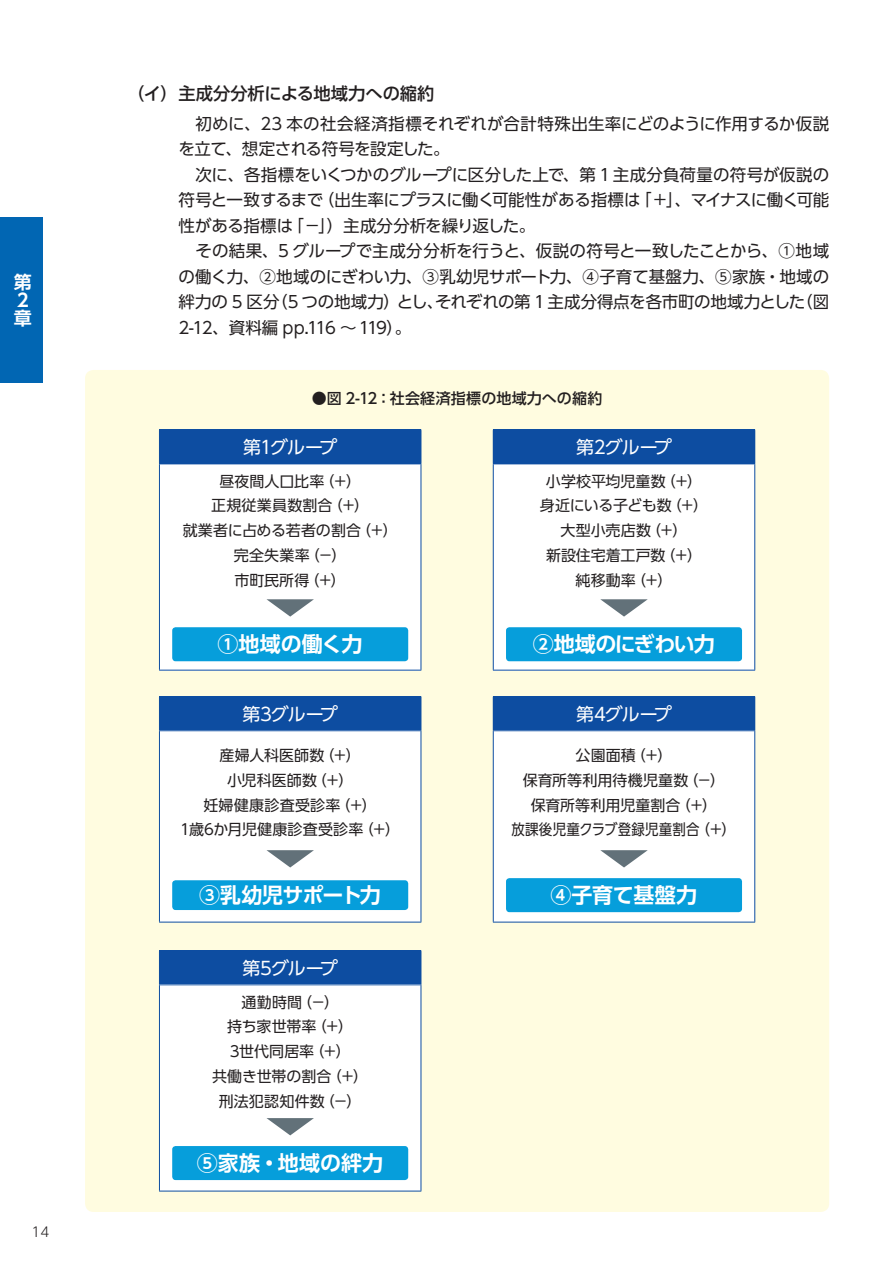
<style>
.page{position:relative;width:893px;height:1263px;background:#fff}
.page>*{position:absolute;margin:0;border:0;box-sizing:border-box;transform-origin:0 0}
.t1{font:21px "UD Shin Go Pr 6 N De Bold 83 pv RKSJ H";letter-spacing:-.01em;color:#fff}
.t2{font:21px "UD Shin Go Pr 6 N De Bold 83 pv RKSJ H";letter-spacing:-.04em;color:#fff}
.t3{font:21px "UD Shin Go Pr 6 N De Bold 83 pv RKSJ H";letter-spacing:-.035em;color:#fff}
.t4{font:18px "UD Shin Go Pr 6 N Regular 90 pv RKSJ H";letter-spacing:-.055em;color:#fff}
.t5{font:18px/18px "UD Shin Go Pr 6 N De Bold 83 pv RKSJ H";color:#fff}
.t6{font:17.25px "UD Shin Go Pr 6 N Medium 90 pv RKSJ H";color:#231f20}
.t7{font:16.5px/25.5px "UD Shin Go Pr 6 N Regular 90 pv RKSJ H";letter-spacing:-.01em;color:#231f20}
.t8{font:15px/24.8px "UD Shin Go Pr 6 N Regular 90 pv RKSJ H";letter-spacing:.005em;color:#231f20;text-align:center}
.t9{font:15px "UD Shin Go Pr 6 N Medium 90 pv RKSJ H";letter-spacing:.015em;color:#231f20}
.t10{font:13.5px "UD Shin Go Pr 6 N Light 90 pv RKSJ H";color:#231f20}
</style>
<div class="page">
<div style="left:0;top:217px;width:43px;height:166px;background:#0166b3"></div>
<div style="left:85px;top:370px;width:744px;height:842px;background:#fffce0;border-radius:9px"></div>
<div style="left:159px;top:951px;width:262px;height:34px;background:#0d4da1"></div>
<div style="left:159px;top:985px;width:262px;height:206px;background:#fff"></div>
<hr style="left:159px;top:950px;width:262px;height:1px;background:#0d4da1">
<hr style="left:421px;top:951px;width:1px;height:33px;background:#0d4da1">
<hr style="left:159px;top:985px;width:1px;height:206px;background:#0d4da1">
<hr style="left:421px;top:985px;width:1px;height:206px;background:#0d4da1">
<hr style="left:159px;top:1191px;width:262px;height:1px;background:#0d4da1">
<svg style="left:266px;top:1118px;width:48px;height:17px"></svg>
<div style="left:172px;top:1146px;width:236px;height:34px;background:#069edb;border-radius:3px"></div>
<div style="left:159px;top:697px;width:262px;height:34px;background:#0d4da1"></div>
<div style="left:159px;top:731px;width:262px;height:191px;background:#fff"></div>
<hr style="left:159px;top:696px;width:262px;height:1px;background:#0d4da1">
<hr style="left:421px;top:697px;width:1px;height:33px;background:#0d4da1">
<hr style="left:159px;top:731px;width:1px;height:191px;background:#0d4da1">
<hr style="left:421px;top:731px;width:1px;height:191px;background:#0d4da1">
<hr style="left:159px;top:922px;width:262px;height:1px;background:#0d4da1">
<svg style="left:266px;top:850px;width:48px;height:17px"></svg>
<div style="left:172px;top:880px;width:236px;height:30px;background:#069edb;border-radius:3px"></div>
<div style="left:493px;top:430px;width:262px;height:34px;background:#0d4da1"></div>
<div style="left:493px;top:464px;width:262px;height:206px;background:#fff"></div>
<hr style="left:493px;top:429px;width:262px;height:1px;background:#0d4da1">
<hr style="left:493px;top:464px;width:1px;height:206px;background:#0d4da1">
<hr style="left:754px;top:464px;width:1px;height:206px;background:#0d4da1">
<hr style="left:493px;top:670px;width:262px;height:1px;background:#0d4da1">
<svg style="left:600px;top:599px;width:48px;height:18px"></svg>
<div style="left:506px;top:627px;width:236px;height:34px;background:#069edb;border-radius:3px"></div>
<div style="left:493px;top:697px;width:262px;height:34px;background:#0d4da1"></div>
<div style="left:493px;top:731px;width:262px;height:191px;background:#fff"></div>
<hr style="left:493px;top:696px;width:262px;height:1px;background:#0d4da1">
<hr style="left:493px;top:731px;width:1px;height:191px;background:#0d4da1">
<hr style="left:754px;top:731px;width:1px;height:191px;background:#0d4da1">
<hr style="left:493px;top:922px;width:262px;height:1px;background:#0d4da1">
<svg style="left:600px;top:850px;width:48px;height:17px"></svg>
<div style="left:506px;top:878px;width:236px;height:34px;background:#069edb;border-radius:3px"></div>
<div style="left:159px;top:430px;width:262px;height:34px;background:#0d4da1"></div>
<div style="left:159px;top:464px;width:262px;height:206px;background:#fff"></div>
<hr style="left:159px;top:429px;width:262px;height:1px;background:#0d4da1">
<hr style="left:421px;top:430px;width:1px;height:33px;background:#0d4da1">
<hr style="left:159px;top:464px;width:1px;height:206px;background:#0d4da1">
<hr style="left:421px;top:464px;width:1px;height:206px;background:#0d4da1">
<hr style="left:159px;top:670px;width:262px;height:1px;background:#0d4da1">
<svg style="left:266px;top:599px;width:48px;height:18px"></svg>
<div style="left:172px;top:627px;width:236px;height:34px;background:#069edb;border-radius:3px"></div>
<p class="t5" style="left:14px;top:275px;width:19px">第<br>２章</p>
<p class="t10" style="left:31px;top:1226px;width:19px">14</p>
<p class="t6" style="left:127px;top:87px;width:309px">（イ）主成分分析による地域力への縮約</p>
<p class="t7" style="left:179px;top:113px;width:652px">　初めに、23 本の社会経済指標それぞれが合計特殊出生率にどのように作用するか仮説を立て、想定される符号を設定した。<br>　次に、各指標をいくつかのグループに区分した上で、第 1主成分負荷量の符号が仮説の符号と一致するまで（出生率にプラスに働く可能性がある指標は「＋」、マイナスに働く可能性がある指標は「－」）主成分分析を繰り返した。<br>　その結果、5 グループで主成分分析を行うと、仮説の符号と一致したことから、①地域の働く力、②地域のにぎわい力、③乳幼児サポート力、④子育て基盤力、⑤家族・地域の絆力の 5 区分（5 つの地域力）とし、それぞれの第 1 主成分得点を各市町の地域力とした（図2-12、資料編 pp.116 ～ 119）。</p>
<p class="t9" style="left:312px;top:393px;width:292px">●図 2-12：社会経済指標の地域力への縮約</p>
<p class="t4" style="left:243px;top:440px;width:95px">第1グループ</p>
<p class="t8" style="left:183px;top:471px;width:217px">昼夜間人口比率（＋）<br>正規従業員数割合（＋）<br>就業者に占める若者の割合（＋）完全失業率（－）<br>市町民所得（＋）</p>
<p class="t1" style="left:217px;top:636px;width:147px">①地域の働く力</p>
<p class="t4" style="left:243px;top:707px;width:97px">第3グループ</p>
<p class="t8" style="left:180px;top:745px;width:221px">産婦人科医師数（＋）<br>小児科医師数（＋）<br>妊婦健康診査受診率（＋）<br>1歳6か月児健康診査受診率（＋）</p>
<p class="t2" style="left:199px;top:887px;width:183px">③乳幼児サポート力</p>
<p class="t4" style="left:242px;top:961px;width:97px">第5グループ</p>
<p class="t8" style="left:212px;top:992px;width:157px">通勤時間（－）<br>持ち家世帯率（＋）<br>3世代同居率（＋）<br>共働き世帯の割合（＋）刑法犯認知件数（－）</p>
<p class="t1" style="left:197px;top:1155px;width:188px">⑤家族・地域の絆力</p>
<p class="t4" style="left:576px;top:440px;width:97px">第2グループ</p>
<p class="t8" style="left:540px;top:471px;width:170px">小学校平均児童数（＋）身近にいる子ども数（＋）大型小売店数（＋）<br>新設住宅着工戸数（＋）純移動率（＋）</p>
<p class="t3" style="left:533px;top:636px;width:184px">②地域のにぎわい力</p>
<p class="t4" style="left:576px;top:707px;width:97px">第4グループ</p>
<p class="t8" style="left:511px;top:745px;width:227px">公園面積（＋）<br>保育所等利用待機児童数（－）<br>保育所等利用児童割合（＋）<br>放課後児童クラブ登録児童割合（＋）</p>
<p class="t1" style="left:550px;top:887px;width:148px">④子育て基盤力</p>
</div>
